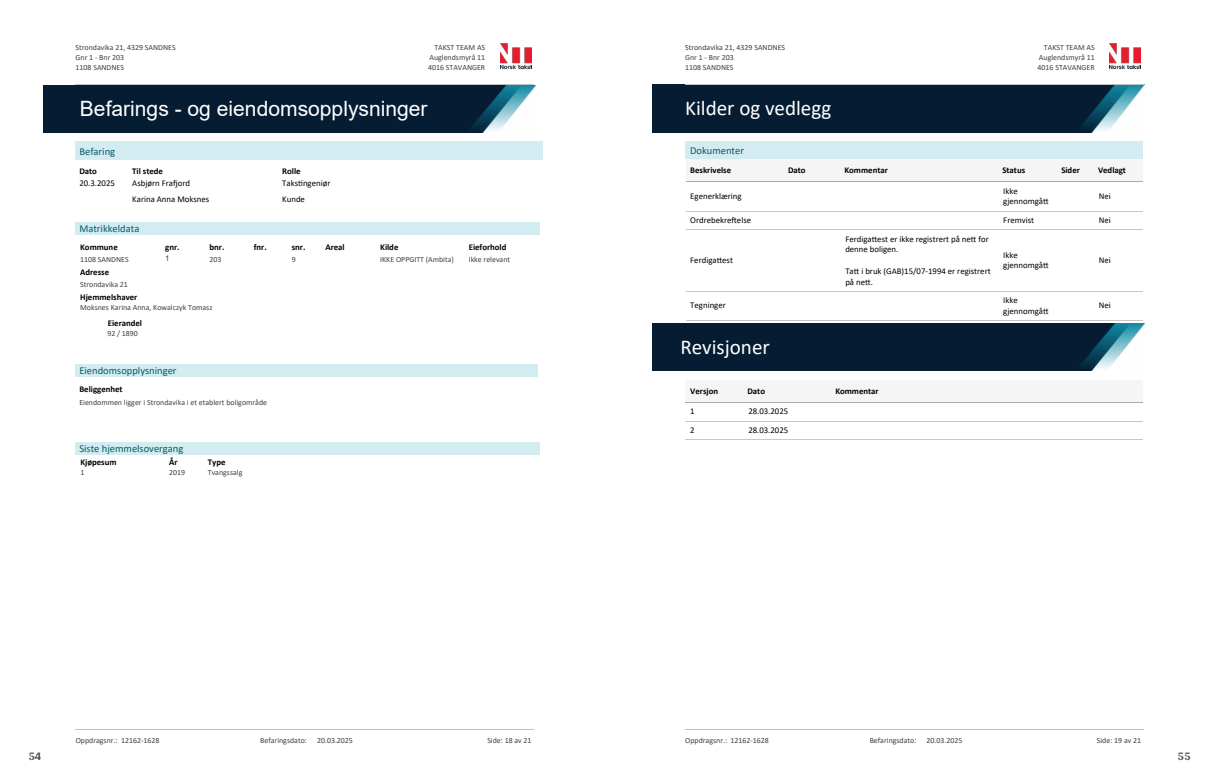
<style>
.page{position:relative;width:1219px;height:782px;background:#fff}
.page>*{position:absolute;margin:0;border:0;box-sizing:border-box;transform-origin:0 0}
.t1{font:21.1px "Arial";color:#fff}
.t2{font:21.1px "Calibri";color:#fff}
.t3{font:700 12px "Arya";color:#414749}
.t4{font:10.5px "Calibri";color:#065c69}
.t5{font:8.8px/10.7px "Calibri";color:#000}
.t6{font:700 8.8px "Calibri";color:#000}
.t7{font:7.9px/9.7px "Calibri";color:#404040}
.t8{font:7.9px "Arial";color:#404040}
</style>
<div class="page">
<div style="left:75px;top:141px;width:467px;height:19px;background:#d3ecf1"></div>
<div style="left:75px;top:222px;width:464px;height:13px;background:#d3ecf1"></div>
<div style="left:75px;top:364px;width:463px;height:13px;background:#d3ecf1"></div>
<div style="left:75px;top:442px;width:465px;height:12px;background:#d3ecf1"></div>
<img style="left:43px;top:85px;width:492px;height:48px">
<img style="left:500px;top:43px;width:31px;height:27px">
<hr style="left:76px;top:84px;width:458px;height:1px;background:#c0c0c0">
<hr style="left:76px;top:729px;width:458px;height:1px;background:#c0c0c0">
<img style="left:653px;top:84px;width:492px;height:48px">
<div style="left:686px;top:141px;width:457px;height:18px;background:#d3ecf1"></div>
<div style="left:686px;top:159px;width:98px;height:23px;background:#f5f5f5"></div>
<hr style="left:686px;top:181px;width:98px;height:1px;background:#a9a9a9">
<div style="left:784px;top:159px;width:57px;height:23px;background:#f5f5f5"></div>
<hr style="left:784px;top:181px;width:57px;height:1px;background:#a9a9a9">
<div style="left:841px;top:159px;width:158px;height:23px;background:#f5f5f5"></div>
<hr style="left:841px;top:181px;width:158px;height:1px;background:#a9a9a9">
<div style="left:999px;top:159px;width:59px;height:23px;background:#f5f5f5"></div>
<hr style="left:999px;top:181px;width:59px;height:1px;background:#a9a9a9">
<div style="left:1058px;top:159px;width:36px;height:23px;background:#f5f5f5"></div>
<hr style="left:1058px;top:181px;width:36px;height:1px;background:#a9a9a9">
<div style="left:1094px;top:159px;width:49px;height:23px;background:#f5f5f5"></div>
<hr style="left:1094px;top:181px;width:49px;height:1px;background:#a9a9a9">
<hr style="left:686px;top:211px;width:98px;height:1px;background:#c7c7c7">
<hr style="left:784px;top:211px;width:57px;height:1px;background:#c7c7c7">
<hr style="left:841px;top:211px;width:158px;height:1px;background:#c7c7c7">
<hr style="left:999px;top:211px;width:59px;height:1px;background:#c7c7c7">
<hr style="left:1058px;top:211px;width:36px;height:1px;background:#c7c7c7">
<hr style="left:1094px;top:211px;width:49px;height:1px;background:#c7c7c7">
<hr style="left:686px;top:229px;width:98px;height:1px;background:#c7c7c7">
<hr style="left:784px;top:229px;width:57px;height:1px;background:#c7c7c7">
<hr style="left:841px;top:229px;width:158px;height:1px;background:#c7c7c7">
<hr style="left:999px;top:229px;width:59px;height:1px;background:#c7c7c7">
<hr style="left:1058px;top:229px;width:36px;height:1px;background:#c7c7c7">
<hr style="left:1094px;top:229px;width:49px;height:1px;background:#c7c7c7">
<hr style="left:686px;top:291px;width:98px;height:1px;background:#c7c7c7">
<hr style="left:784px;top:291px;width:57px;height:1px;background:#c7c7c7">
<hr style="left:841px;top:291px;width:158px;height:1px;background:#c7c7c7">
<hr style="left:999px;top:291px;width:59px;height:1px;background:#c7c7c7">
<hr style="left:1058px;top:291px;width:36px;height:1px;background:#c7c7c7">
<hr style="left:1094px;top:291px;width:49px;height:1px;background:#c7c7c7">
<hr style="left:686px;top:320px;width:98px;height:1px;background:#c7c7c7">
<hr style="left:784px;top:320px;width:57px;height:1px;background:#c7c7c7">
<hr style="left:841px;top:320px;width:158px;height:1px;background:#c7c7c7">
<hr style="left:999px;top:320px;width:59px;height:1px;background:#c7c7c7">
<hr style="left:1058px;top:320px;width:36px;height:1px;background:#c7c7c7">
<hr style="left:1094px;top:320px;width:49px;height:1px;background:#c7c7c7">
<img style="left:653px;top:323px;width:492px;height:47px">
<div style="left:686px;top:380px;width:58px;height:22px;background:#f5f5f5"></div>
<hr style="left:686px;top:402px;width:58px;height:1px;background:#a9a9a9">
<div style="left:744px;top:380px;width:88px;height:22px;background:#f5f5f5"></div>
<hr style="left:744px;top:402px;width:88px;height:1px;background:#a9a9a9">
<div style="left:832px;top:380px;width:311px;height:22px;background:#f5f5f5"></div>
<hr style="left:832px;top:402px;width:311px;height:1px;background:#a9a9a9">
<hr style="left:686px;top:421px;width:58px;height:1px;background:#c7c7c7">
<hr style="left:744px;top:421px;width:88px;height:1px;background:#c7c7c7">
<hr style="left:832px;top:421px;width:311px;height:1px;background:#c7c7c7">
<hr style="left:686px;top:439px;width:58px;height:1px;background:#c7c7c7">
<hr style="left:744px;top:439px;width:88px;height:1px;background:#c7c7c7">
<hr style="left:832px;top:439px;width:311px;height:1px;background:#c7c7c7">
<img style="left:1110px;top:43px;width:31px;height:27px">
<hr style="left:685px;top:84px;width:458px;height:1px;background:#c0c0c0">
<hr style="left:685px;top:729px;width:458px;height:1px;background:#c0c0c0">
<p class="t7" style="left:76px;top:43px;width:102px">Strondavika 21, 4329 SANDNES<br>Gnr 1 - Bnr 203<br>1108 SANDNES</p>
<p class="t7" style="left:434px;top:43px;width:52px">TAKST TEAM AS</p>
<p class="t7" style="left:429px;top:52px;width:57px">Auglendsmyrå 11</p>
<p class="t7" style="left:428px;top:62px;width:59px">4016 STAVANGER</p>
<h1 class="t1" style="left:80px;top:94px;width:349px">Befarings - og eiendomsopplysninger</h1>
<h3 class="t4" style="left:79px;top:144px;width:37px">Befaring</h3>
<p class="t6" style="left:79px;top:165px;width:19px">Dato</p>
<p class="t6" style="left:132px;top:165px;width:32px">Til stede</p>
<p class="t6" style="left:282px;top:165px;width:20px">Rolle</p>
<p class="t5" style="left:79px;top:178px;width:37px">20.3.2025</p>
<p class="t5" style="left:132px;top:178px;width:59px">Asbjørn Fra昀樀ord</p>
<p class="t5" style="left:282px;top:178px;width:50px">Taks琀椀ngeniør</p>
<p class="t5" style="left:132px;top:193px;width:79px">Karina Anna Moksnes</p>
<p class="t5" style="left:282px;top:193px;width:24px">Kunde</p>
<h3 class="t4" style="left:79px;top:221px;width:62px">Matrikkeldata</h3>
<p class="t6" style="left:80px;top:240px;width:39px">Kommune</p>
<p class="t7" style="left:80px;top:254px;width:50px">1108 SANDNES</p>
<p class="t6" style="left:254px;top:240px;width:14px">fnr.</p>
<p class="t6" style="left:210px;top:240px;width:16px">bnr.</p>
<p class="t7" style="left:210px;top:254px;width:14px">203</p>
<p class="t6" style="left:325px;top:240px;width:21px">Areal</p>
<p class="t6" style="left:380px;top:240px;width:20px">Kilde</p>
<p class="t7" style="left:380px;top:254px;width:75px">IKKE OPPGITT (Ambita)</p>
<p class="t6" style="left:165px;top:240px;width:16px">gnr.</p>
<p class="t8" style="left:165px;top:253px;width:6px">1</p>
<p class="t6" style="left:292px;top:240px;width:15px">snr.</p>
<p class="t7" style="left:292px;top:254px;width:6px">9</p>
<p class="t6" style="left:80px;top:266px;width:30px">Adresse</p>
<p class="t7" style="left:80px;top:279px;width:49px">Strondavika 21</p>
<p class="t6" style="left:80px;top:291px;width:59px">Hjemmelshaver</p>
<p class="t7" style="left:80px;top:302px;width:134px">Moksnes Karina Anna, Kowalczyk Tomasz</p>
<p class="t6" style="left:108px;top:317px;width:36px">Eierandel</p>
<p class="t7" style="left:107px;top:328px;width:32px">92 / 1890</p>
<h3 class="t4" style="left:79px;top:363px;width:99px">Eiendomsopplysninger</h3>
<p class="t6" style="left:79px;top:382px;width:45px">Beliggenhet</p>
<p class="t7" style="left:79px;top:397px;width:189px">Eiendommen ligger i Strondavika i et etablert boligområde</p>
<h3 class="t4" style="left:79px;top:441px;width:106px">Siste hjemmelsovergang</h3>
<p class="t6" style="left:80px;top:456px;width:38px">Kjøpesum</p>
<p class="t7" style="left:80px;top:467px;width:6px">1</p>
<p class="t6" style="left:169px;top:456px;width:10px">År</p>
<p class="t7" style="left:169px;top:467px;width:18px">2019</p>
<p class="t6" style="left:208px;top:456px;width:19px">Type</p>
<p class="t7" style="left:208px;top:467px;width:36px">Tvangssalg</p>
<p class="t6" style="left:469px;top:240px;width:39px">Eieforhold</p>
<p class="t7" style="left:469px;top:254px;width:43px">Ikke relevant</p>
<h2 class="t3" style="left:28px;top:749px;width:15px">54</h2>
<p class="t7" style="left:76px;top:735px;width:85px">Oppdragsnr.: 12162-1628</p>
<p class="t7" style="left:260px;top:735px;width:48px">Befaringsdato:</p>
<p class="t7" style="left:317px;top:735px;width:37px">20.03.2025</p>
<p class="t7" style="left:487px;top:735px;width:46px">Side: 18 av 21</p>
<p class="t7" style="left:685px;top:43px;width:102px">Strondavika 21, 4329 SANDNES<br>Gnr 1 - Bnr 203<br>1108 SANDNES</p>
<p class="t7" style="left:1044px;top:43px;width:52px">TAKST TEAM AS</p>
<p class="t7" style="left:1039px;top:52px;width:57px">Auglendsmyrå 11</p>
<p class="t7" style="left:1038px;top:62px;width:59px">4016 STAVANGER</p>
<h1 class="t2" style="left:685px;top:94px;width:148px">Kilder og vedlegg</h1>
<h3 class="t4" style="left:690px;top:143px;width:55px">Dokumenter</h3>
<p class="t6" style="left:690px;top:164px;width:42px">Beskrivelse</p>
<p class="t6" style="left:788px;top:164px;width:19px">Dato</p>
<p class="t6" style="left:844px;top:164px;width:45px">Kommentar</p>
<p class="t6" style="left:1002px;top:164px;width:24px">Status</p>
<p class="t6" style="left:1061px;top:164px;width:20px">Sider</p>
<p class="t6" style="left:1098px;top:164px;width:29px">Vedlagt</p>
<p class="t5" style="left:690px;top:190px;width:53px">Egenerklæring</p>
<p class="t5" style="left:1003px;top:185px;width:47px">Ikke gjennomgå琀琀</p>
<p class="t5" style="left:1099px;top:190px;width:14px">Nei</p>
<p class="t5" style="left:690px;top:214px;width:62px">Ordrebekre昀琀else</p>
<p class="t5" style="left:1003px;top:214px;width:32px">Fremvist</p>
<p class="t5" style="left:1099px;top:214px;width:14px">Nei</p>
<p class="t5" style="left:690px;top:254px;width:44px">Ferdiga琀琀est</p>
<p class="t5" style="left:845px;top:233px;width:145px">Ferdiga琀琀est er ikke registrert på ne琀琀 for denne boligen.</p>
<p class="t5" style="left:845px;top:265px;width:147px">Ta琀琀 i bruk (GAB)15/07-1994 er registrert på ne琀琀.</p>
<p class="t5" style="left:1003px;top:249px;width:47px">Ikke gjennomgå琀琀</p>
<p class="t5" style="left:1099px;top:254px;width:14px">Nei</p>
<p class="t5" style="left:690px;top:300px;width:37px">Tegninger</p>
<p class="t5" style="left:1003px;top:294px;width:47px">Ikke gjennomgå琀琀</p>
<p class="t5" style="left:1099px;top:300px;width:14px">Nei</p>
<h1 class="t2" style="left:680px;top:332px;width:91px">Revisjoner</h1>
<p class="t6" style="left:690px;top:385px;width:29px">Versjon</p>
<p class="t6" style="left:747px;top:385px;width:19px">Dato</p>
<p class="t6" style="left:835px;top:385px;width:45px">Kommentar</p>
<p class="t5" style="left:690px;top:406px;width:6px">1</p>
<p class="t5" style="left:748px;top:406px;width:41px">28.03.2025</p>
<p class="t5" style="left:690px;top:424px;width:6px">2</p>
<p class="t5" style="left:748px;top:424px;width:41px">28.03.2025</p>
<p class="t7" style="left:685px;top:735px;width:85px">Oppdragsnr.: 12162-1628</p>
<p class="t7" style="left:870px;top:735px;width:48px">Befaringsdato:</p>
<p class="t7" style="left:926px;top:735px;width:37px">20.03.2025</p>
<p class="t7" style="left:1097px;top:735px;width:46px">Side: 19 av 21</p>
<h2 class="t3" style="left:1177px;top:749px;width:15px">55</h2>
</div>
